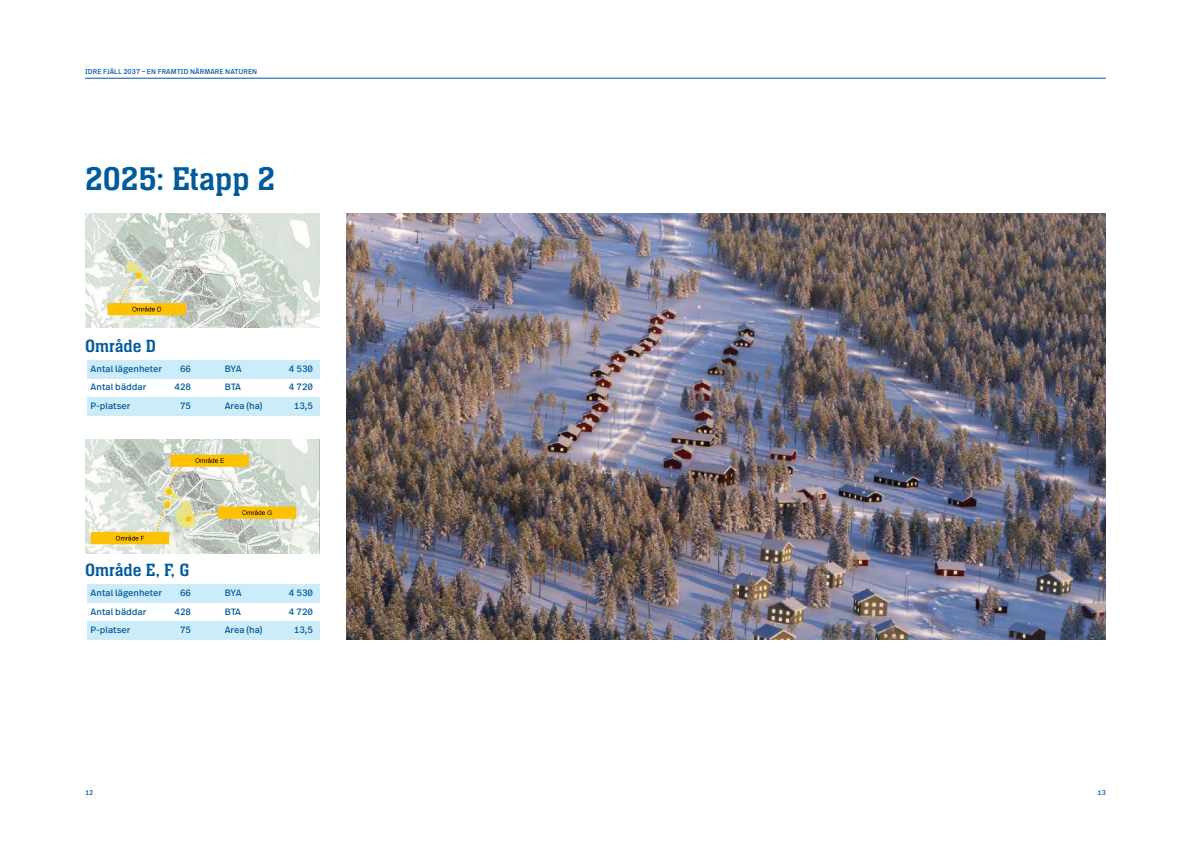
<style>
.page{position:relative;width:1191px;height:842px;background:#fff}
.page>*{position:absolute;margin:0;border:0;box-sizing:border-box;transform-origin:0 0}
.t1{font:34.1px "Neue Aachen Pro";color:#005a9b}
.t2{font:18.4px "Neue Aachen Pro";color:#005a9b}
.t3{font:9.2px/18.4px "Real Text Pro";color:#005a9b}
.t4{font:7px "Real Text Pro";letter-spacing:.01em;color:#0055a3}
</style>
<div class="page">
<div style="left:87px;top:360px;width:232px;height:19px;background:#cdecf9"></div>
<div style="left:87px;top:584px;width:232px;height:19px;background:#cdecf9"></div>
<div style="left:87px;top:397px;width:232px;height:18px;background:#cdecf9"></div>
<div style="left:87px;top:621px;width:232px;height:19px;background:#cdecf9"></div>
<img style="left:85px;top:214px;width:234px;height:113px">
<img style="left:85px;top:439px;width:234px;height:114px">
<img style="left:347px;top:214px;width:759px;height:426px">
<hr style="left:85px;top:78px;width:1021px;height:1px;background:#0055a3">
<p class="t4" style="left:85px;top:67px;width:174px">IDRE FJÄLL 2037 – EN FRAMTID NÄRMARE NATUREN</p>
<h1 class="t1" style="left:85px;top:160px;width:192px">2025: Etapp 2</h1>
<h2 class="t2" style="left:85px;top:336px;width:73px">Område D</h2>
<p class="t3" style="left:91px;top:359px;width:73px">Antal lägenheter<br>Antal bäddar<br>P-platser</p>
<p class="t3" style="left:174px;top:359px;width:18px;text-align:center">66<br>428<br>75</p>
<p class="t3" style="left:225px;top:359px;width:39px">BYA<br>BTA<br>Area (ha)</p>
<p class="t3" style="left:289px;top:359px;width:26px;text-align:center">4 530<br>4 720<br>13,5</p>
<h2 class="t2" style="left:85px;top:560px;width:106px">Område E, F, G</h2>
<p class="t3" style="left:91px;top:583px;width:73px">Antal lägenheter<br>Antal bäddar<br>P-platser</p>
<p class="t3" style="left:174px;top:583px;width:18px;text-align:center">66<br>428<br>75</p>
<p class="t3" style="left:225px;top:583px;width:39px">BYA<br>BTA<br>Area (ha)</p>
<p class="t3" style="left:289px;top:583px;width:26px;text-align:center">4 530<br>4 720<br>13,5</p>
<p class="t4" style="left:85px;top:788px;width:10px">12</p>
<p class="t4" style="left:1097px;top:788px;width:10px">13</p>
</div>
